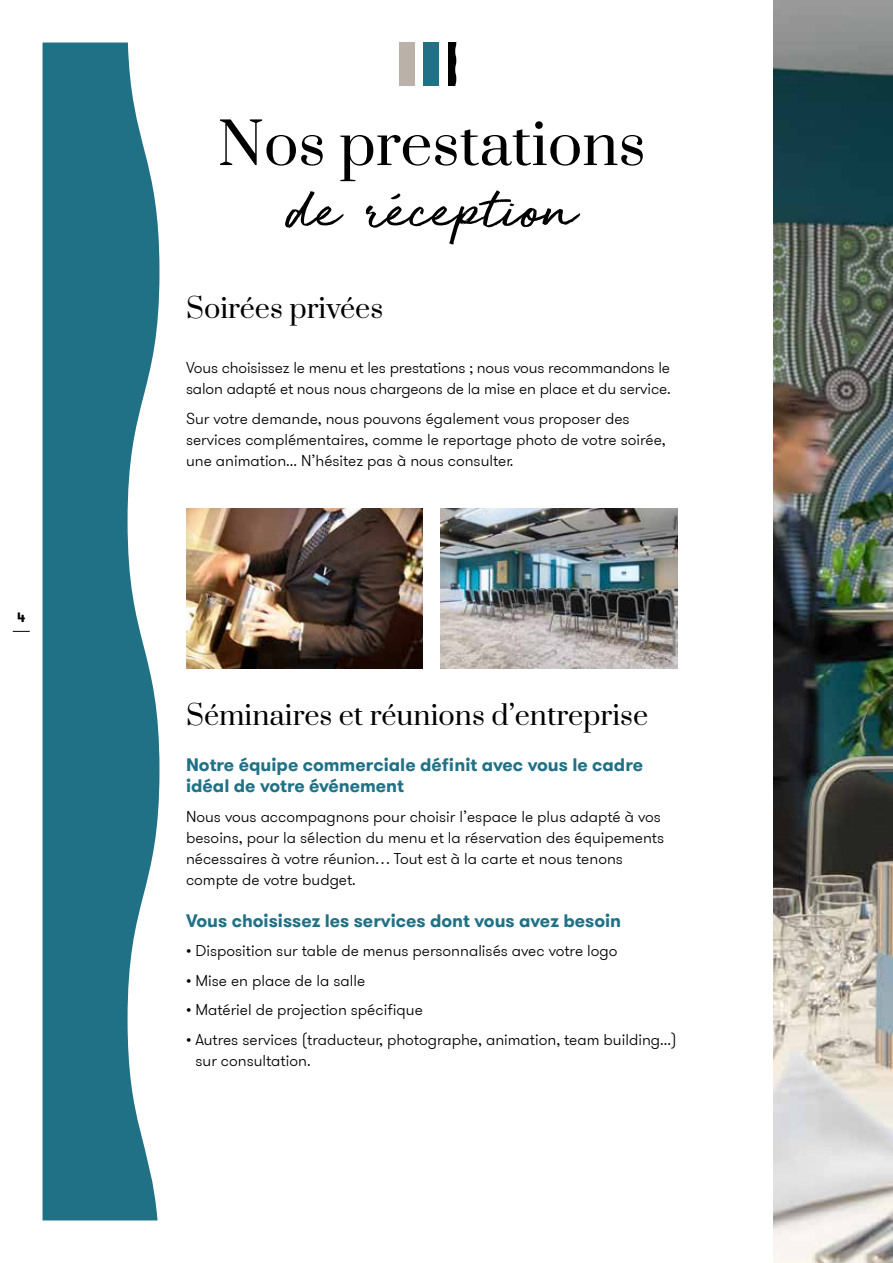
<style>
.page{position:relative;width:893px;height:1263px;background:#fff}
.page>*{position:absolute;margin:0;border:0;box-sizing:border-box;transform-origin:0 0}
.t1{font:67.5px "Golden Plains";color:#000}
.t2{font:57px "Prata";color:#000}
.t3{font:27px "Prata";color:#000}
.t4{font:700 18px/21px "GT Walsheim Pro";color:#217186}
.t5{font:300 15.75px/21px "GT Walsheim Pro";color:#000}
.t6{font:700 13.5px "GT Walsheim Pro";color:#000}
</style>
<div class="page">
<img style="left:774px;top:0;width:119px;height:1263px">
<svg style="left:43px;top:43px;width:116px;height:1177px;background:#3e8396"></svg>
<img style="left:187px;top:508px;width:235px;height:160px">
<img style="left:440px;top:508px;width:237px;height:160px">
<div style="left:423px;top:43px;width:16px;height:43px;background:#217186"></div>
<div style="left:448px;top:43px;width:16px;height:43px;background:#000"></div>
<svg style="left:455px;top:43px;width:9px;height:43px"></svg>
<div style="left:399px;top:43px;width:16px;height:43px;background:#bab2a8"></div>
<svg style="left:13px;top:631px;width:17px;height:1px"></svg>
<svg style="left:391px;top:193px;width:9px;height:6px"></svg>
<p class="t6" style="left:17px;top:609px;width:10px">4</p>
<h2 class="t2" style="left:218px;top:97px;width:430px">Nos prestations</h2>
<h1 class="t1" style="left:287px;top:175px;width:291px">de reception</h1>
<h3 class="t3" style="left:186px;top:286px;width:199px">Soirées privées</h3>
<p class="t5" style="left:186px;top:357px;width:486px">Vous choisissez le menu et les prestations ; nous vous recommandons le salon adapté et nous nous chargeons de la mise en place et du service.</p>
<p class="t5" style="left:186px;top:408px;width:481px">Sur votre demande, nous pouvons également vous proposer des services complémentaires, comme le reportage photo de votre soirée, une animation... N’hésitez pas à nous consulter.</p>
<h3 class="t3" style="left:186px;top:692px;width:464px">Séminaires et réunions d’entreprise</h3>
<p class="t4" style="left:186px;top:755px;width:459px">Notre équipe commerciale définit avec vous le cadre idéal de votre événement</p>
<p class="t5" style="left:186px;top:806px;width:480px">Nous vous accompagnons pour choisir l’espace le plus adapté à vos besoins, pour la sélection du menu et la réservation des équipements nécessaires à votre réunion… Tout est à la carte et nous tenons compte de votre budget.</p>
<p class="t4" style="left:186px;top:910px;width:437px">Vous choisissez les services dont vous avez besoin</p>
<p class="t5" style="left:186px;top:941px;width:433px">• Disposition sur table de menus personnalisés avec votre logo</p>
<p class="t5" style="left:186px;top:970px;width:181px">• Mise en place de la salle</p>
<p class="t5" style="left:186px;top:1000px;width:238px">• Matériel de projection spécifique</p>
<p class="t5" style="left:195px;top:1029px;width:482px;text-indent:-9px">• Autres services (traducteur, photographe, animation, team building...) sur consultation.</p>
</div>
